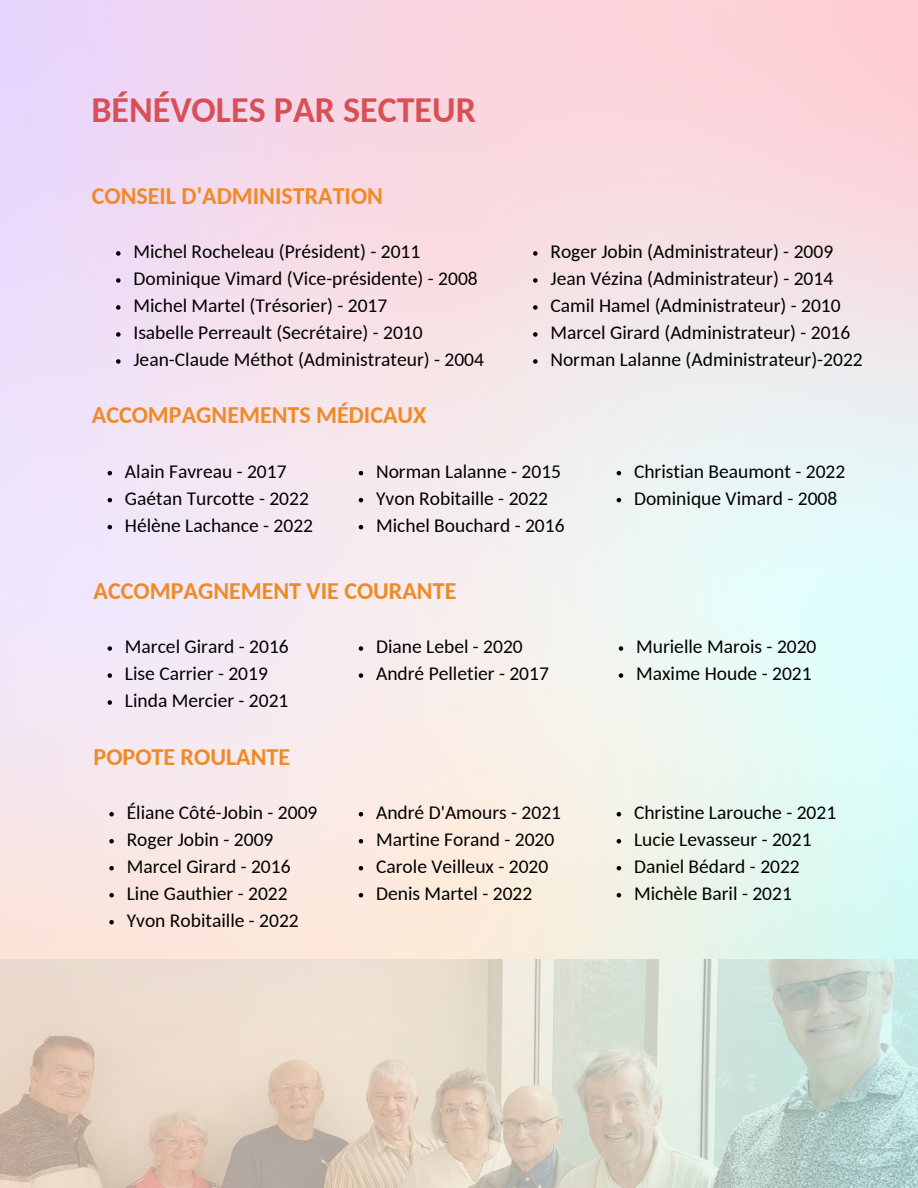
<style>
.page{position:relative;width:918px;height:1188px;background:#fff}
.page>*{position:absolute;margin:0;border:0;box-sizing:border-box;transform-origin:0 0}
.t1{font:700 36px "Carlito";color:#d84f58}
.t2{font:700 24px "Carlito";color:#ef8a26}
.t3{font:19.5px/27px "Carlito";color:#000}
</style>
<div class="page">
<img style="left:0;top:959px;width:918px;height:228px">
<svg style="left:116px;top:251px;width:5px;height:5px"></svg>
<svg style="left:116px;top:278px;width:5px;height:5px"></svg>
<svg style="left:116px;top:305px;width:5px;height:5px"></svg>
<svg style="left:116px;top:332px;width:5px;height:5px"></svg>
<svg style="left:116px;top:359px;width:5px;height:5px"></svg>
<svg style="left:533px;top:251px;width:5px;height:5px"></svg>
<svg style="left:533px;top:278px;width:5px;height:5px"></svg>
<svg style="left:533px;top:305px;width:5px;height:5px"></svg>
<svg style="left:533px;top:332px;width:5px;height:5px"></svg>
<svg style="left:533px;top:359px;width:5px;height:5px"></svg>
<svg style="left:108px;top:471px;width:4px;height:4px"></svg>
<svg style="left:108px;top:498px;width:4px;height:4px"></svg>
<svg style="left:108px;top:525px;width:4px;height:4px"></svg>
<svg style="left:359px;top:471px;width:4px;height:4px"></svg>
<svg style="left:359px;top:498px;width:4px;height:4px"></svg>
<svg style="left:359px;top:525px;width:4px;height:4px"></svg>
<svg style="left:617px;top:471px;width:4px;height:4px"></svg>
<svg style="left:617px;top:498px;width:4px;height:4px"></svg>
<svg style="left:108px;top:646px;width:4px;height:5px"></svg>
<svg style="left:108px;top:673px;width:4px;height:5px"></svg>
<svg style="left:108px;top:700px;width:4px;height:5px"></svg>
<svg style="left:359px;top:646px;width:4px;height:5px"></svg>
<svg style="left:359px;top:673px;width:4px;height:5px"></svg>
<svg style="left:619px;top:646px;width:4px;height:5px"></svg>
<svg style="left:619px;top:673px;width:4px;height:5px"></svg>
<svg style="left:109px;top:812px;width:5px;height:4px"></svg>
<svg style="left:109px;top:839px;width:5px;height:4px"></svg>
<svg style="left:109px;top:866px;width:5px;height:4px"></svg>
<svg style="left:109px;top:893px;width:5px;height:4px"></svg>
<svg style="left:109px;top:920px;width:5px;height:4px"></svg>
<svg style="left:359px;top:812px;width:4px;height:4px"></svg>
<svg style="left:359px;top:839px;width:4px;height:4px"></svg>
<svg style="left:359px;top:866px;width:4px;height:4px"></svg>
<svg style="left:359px;top:893px;width:4px;height:4px"></svg>
<svg style="left:617px;top:812px;width:4px;height:4px"></svg>
<svg style="left:617px;top:839px;width:4px;height:4px"></svg>
<svg style="left:617px;top:866px;width:4px;height:4px"></svg>
<svg style="left:617px;top:893px;width:4px;height:4px"></svg>
<h1 class="t1" style="left:91px;top:95px;width:386px">BÉNÉVOLES PAR SECTEUR</h1>
<p class="t2" style="left:92px;top:186px;width:293px">CONSEIL D'ADMINISTRATION</p>
<p class="t3" style="left:133px;top:240px;width:352px">Michel Rocheleau (Président) - 2011<br>Dominique Vimard (Vice-présidente) - 2008<br>Michel Martel (Trésorier) - 2017<br>Isabelle Perreault (Secrétaire) - 2010<br>Jean-Claude Méthot (Administrateur) - 2004</p>
<p class="t3" style="left:550px;top:240px;width:314px">Roger Jobin (Administrateur) - 2009<br>Jean Vézina (Administrateur) - 2014<br>Camil Hamel (Administrateur) - 2010<br>Marcel Girard (Administrateur) - 2016<br>Norman Lalanne (Administrateur)-2022</p>
<p class="t2" style="left:92px;top:405px;width:336px">ACCOMPAGNEMENTS MÉDICAUX</p>
<p class="t3" style="left:125px;top:459px;width:190px">Alain Favreau - 2017<br>Gaétan Turcotte - 2022<br>Hélène Lachance - 2022</p>
<p class="t3" style="left:376px;top:459px;width:190px">Norman Lalanne - 2015<br>Yvon Robitaille - 2022<br>Michel Bouchard - 2016</p>
<p class="t3" style="left:634px;top:459px;width:213px">Christian Beaumont - 2022<br>Dominique Vimard - 2008</p>
<p class="t2" style="left:94px;top:581px;width:364px">ACCOMPAGNEMENT VIE COURANTE</p>
<p class="t3" style="left:125px;top:635px;width:165px">Marcel Girard - 2016<br>Lise Carrier - 2019<br>Linda Mercier - 2021</p>
<p class="t3" style="left:376px;top:635px;width:174px">Diane Lebel - 2020<br>André Pelletier - 2017</p>
<p class="t3" style="left:636px;top:635px;width:182px">Murielle Marois - 2020<br>Maxime Houde - 2021</p>
<p class="t2" style="left:94px;top:747px;width:198px">POPOTE ROULANTE</p>
<p class="t3" style="left:127px;top:800px;width:192px">Éliane Côté-Jobin - 2009<br>Roger Jobin - 2009<br>Marcel Girard - 2016<br>Line Gauthier - 2022<br>Yvon Robitaille - 2022</p>
<p class="t3" style="left:376px;top:800px;width:187px">André D'Amours - 2021<br>Martine Forand - 2020<br>Carole Veilleux - 2020<br>Denis Martel - 2022</p>
<p class="t3" style="left:634px;top:800px;width:204px">Christine Larouche - 2021<br>Lucie Levasseur - 2021<br>Daniel Bédard - 2022<br>Michèle Baril - 2021</p>
</div>
